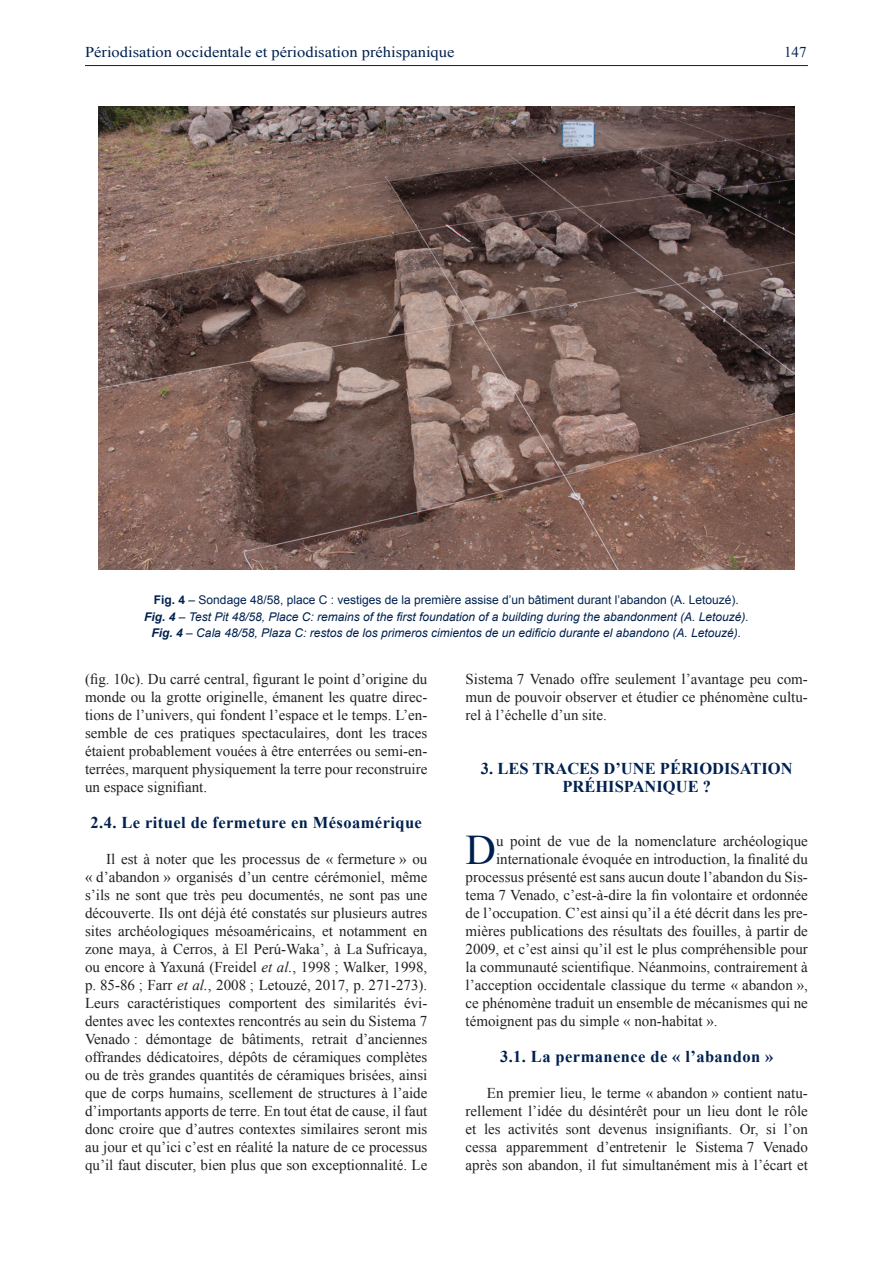
<style>
.page{position:relative;width:893px;height:1263px;background:#fff}
.page>*{position:absolute;margin:0;border:0;box-sizing:border-box;transform-origin:0 0}
.t1{font:42.15px "Times New Roman";color:#00214f}
.t2{font:700 16.5px "Times New Roman";letter-spacing:.025em;color:#00214f}
.t3{font:700 16.5px/18px "Times New Roman";color:#00214f}
.t4{font:15px/18px "Times New Roman";color:#231f20;text-align:justify}
.t5{font:15px "Times New Roman";color:#00214f;scale:1.1 1}
.t6{font:15px "Times New Roman";color:#00214f}
.t7{font:italic 12px/16.5px "Arial";color:#00214f;text-align:center}
.s1{font-weight:700;font-style:normal}
.s2{font-style:normal}
.s3{font-weight:700}
.s4{font-style:italic}
</style>
<div class="page">
<hr style="left:85px;top:65px;width:723px;height:1px;background:#00214f">
<img style="left:99px;top:106px;width:695px;height:464px">
<p class="t5" style="left:85px;top:42px;width:337px">Périodisation occidentale et périodisation préhispanique</p>
<p class="t6" style="left:784px;top:42px;width:24px">147</p>
<p class="t7" style="left:144px;top:592px;width:606px"><span class="s1">Fig. 4</span> <span class="s2">– Sondage 48/58, place C : vestiges de la première assise d’un bâtiment durant l’abandon (A. Letouzé).<br></span><span class="s3">Fig. 4</span> <span class="s2">–</span> Test Pit 48/58, Place C: remains of the first foundation of a building during the abandonment (A. Letouzé).<br><span class="s3">Fig. 4</span> <span class="s2">–</span> Cala 48/58, Plaza C: restos de los primeros cimientos de un edificio durante el abandono (A. Letouzé).</p>
<p class="t4" style="left:85px;top:670px;width:344px">(fig. 10c). Du carré central, figurant le point d’origine du monde ou la grotte originelle, émanent les quatre direc&shy;tions de l’univers, qui fondent l’espace et le temps. L’en&shy;semble de ces pratiques spectaculaires, dont les traces étaient probablement vouées à être enterrées ou semi-en&shy;terrées, marquent physiquement la terre pour reconstruire un espace signifiant.</p>
<p class="t2" style="left:91px;top:811px;width:333px">2.4. Le rituel de fermeture en Mésoamérique</p>
<p class="t4" style="left:85px;top:850px;width:344px;text-indent:21px">Il est à noter que les processus de « fermeture » ou « d’abandon » organisés d’un centre cérémoniel, même s’ils ne sont que très peu documentés, ne sont pas une découverte. Ils ont déjà été constatés sur plusieurs autres sites archéologiques mésoaméricains, et notamment en zone maya, à Cerros, à El Perú-Waka’, à La Sufricaya, ou encore à Yaxuná (Freidel <span class="s4">et al.</span>, 1998 ; Walker, 1998, p. 85-86 ; Farr <span class="s4">et al.</span>, 2008 ; Letouzé, 2017, p. 271-273).<br>Leurs caractéristiques comportent des similarités évi&shy;dentes avec les contextes rencontrés au sein du Sistema 7<br>Venado : démontage de bâtiments, retrait d’anciennes offrandes dédicatoires, dépôts de céramiques complètes ou de très grandes quantités de céramiques brisées, ainsi que de corps humains, scellement de structures à l’aide d’importants apports de terre. En tout état de cause, il faut donc croire que d’autres contextes similaires seront mis au jour et qu’ici c’est en réalité la nature de ce processus qu’il faut discuter, bien plus que son exceptionnalité. Le</p>
<p class="t4" style="left:466px;top:670px;width:344px">Sistema 7 Venado offre seulement l’avantage peu com&shy;mun de pouvoir observer et étudier ce phénomène cultu&shy;rel à l’échelle d’un site.</p>
<p class="t3" style="left:562px;top:759px;width:232px;text-indent:41px">d’une périodisation préhispanique ?</p>
<p class="t2" style="left:481px;top:757px;width:75px">3. Les traces</p>
<p class="t1" style="left:466px;top:822px;width:32px">D</p>
<p class="t4" style="left:496px;top:832px;width:313px">u point de vue de la nomenclature archéologique</p>
<p class="t4" style="left:496px;top:850px;width:313px">internationale évoquée en introduction, la finalité du</p>
<p class="t4" style="left:466px;top:868px;width:344px">processus présenté est sans aucun doute l’abandon du Sis-</p>
<p class="t4" style="left:466px;top:886px;width:344px">tema 7 Venado, c’est-à-dire la fin volontaire et ordonnée</p>
<p class="t4" style="left:466px;top:904px;width:344px">de l’occupation. C’est ainsi qu’il a été décrit dans les pre-</p>
<p class="t4" style="left:466px;top:922px;width:344px">mières publications des résultats des fouilles, à partir de</p>
<p class="t4" style="left:466px;top:940px;width:344px">2009, et c’est ainsi qu’il est le plus compréhensible pour</p>
<p class="t4" style="left:466px;top:958px;width:344px">la communauté scientifique. Néanmoins, contrairement à</p>
<p class="t4" style="left:466px;top:976px;width:344px">l’acception occidentale classique du terme « abandon »,</p>
<p class="t4" style="left:466px;top:994px;width:344px">ce phénomène traduit un ensemble de mécanismes qui ne</p>
<p class="t4" style="left:466px;top:1012px;width:254px">témoignent pas du simple « non-habitat ».</p>
<p class="t2" style="left:500px;top:1045px;width:275px">3.1. La permanence de « l’abandon »</p>
<p class="t4" style="left:466px;top:1084px;width:344px;text-indent:21px">En premier lieu, le terme « abandon » contient natu&shy;rellement l’idée du désintérêt pour un lieu dont le rôle et les activités sont devenus insignifiants. Or, si l’on cessa apparemment d’entretenir le Sistema 7 Venado après son abandon, il fut simultanément mis à l’écart et</p>
</div>
